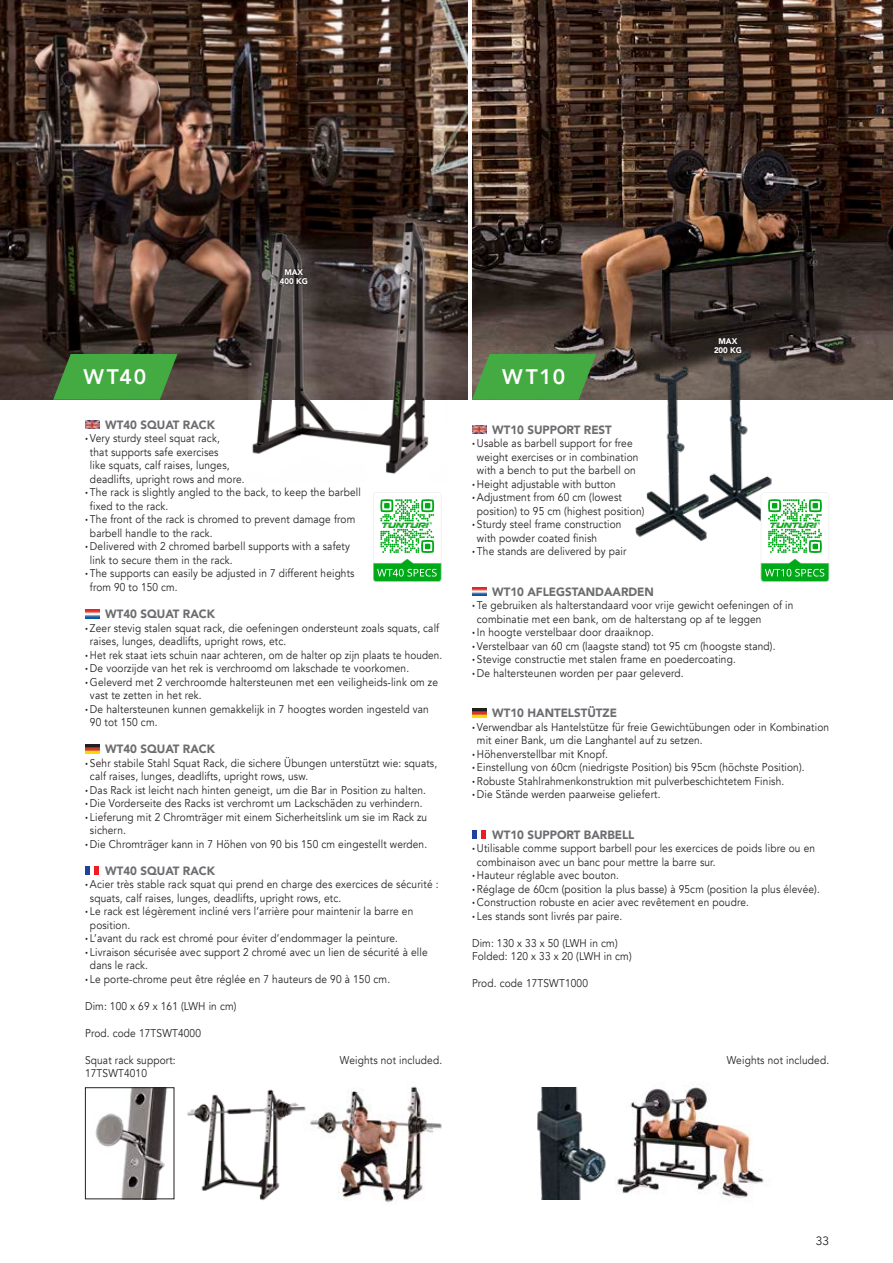
<style>
.page{position:relative;width:893px;height:1263px;background:#fff}
.page>*{position:absolute;margin:0;border:0;box-sizing:border-box;transform-origin:0 0}
.t1{font:800 21px "Avenir";letter-spacing:.09em;color:#fff}
.t2{font:900 12px "Avenir";color:#6c6d70;scale:.96 1}
.t3{font:12px "Avenir";color:#231f20}
.t4{font:11.25px/13.5px "Avenir";letter-spacing:.015em;color:#231f20;scale:.9 1}
.t5{font:11.25px "Avenir";letter-spacing:.015em;color:#231f20;scale:.88 1}
.t6{font:11.25px "Avenir";letter-spacing:.015em;color:#231f20;scale:.89 1}
.t7{font:900 8.1px/9.1px "Avenir";color:#fff;text-align:center;scale:.96 1}
.s1{font-weight:900}
</style>
<div class="page">
<div style="left:85px;top:866px;width:5px;height:9px;background:#1f439b"></div>
<div style="left:94px;top:866px;width:5px;height:9px;background:#ee1d23"></div>
<img style="left:85px;top:609px;width:14px;height:9px">
<img style="left:85px;top:744px;width:14px;height:9px">
<img style="left:85px;top:420px;width:14px;height:9px">
<img style="left:0;top:0;width:468px;height:400px">
<img style="left:187px;top:1089px;width:117px;height:111px">
<img style="left:304px;top:1086px;width:138px;height:116px">
<img style="left:95px;top:1089px;width:72px;height:108px">
<div style="left:85px;top:1087px;width:89px;height:112px;border:1px solid #231f20"></div>
<img style="left:248px;top:207px;width:198px;height:267px">
<div style="left:278px;top:267px;width:32px;height:19px;background:#231f20;opacity:.75"></div>
<div style="left:278px;top:268px;width:31px;height:18px;background:#231f20;opacity:.75"></div>
<svg style="left:373px;top:492px;width:68px;height:90px"></svg>
<svg style="left:53px;top:354px;width:124px;height:46px;background:#449940"></svg>
<img style="left:472px;top:0;width:421px;height:400px">
<img style="left:472px;top:425px;width:14px;height:9px">
<img style="left:472px;top:587px;width:14px;height:9px">
<img style="left:472px;top:709px;width:14px;height:8px">
<div style="left:472px;top:830px;width:5px;height:9px;background:#1f439b"></div>
<div style="left:481px;top:830px;width:5px;height:9px;background:#ee1d23"></div>
<img style="left:621px;top:1087px;width:143px;height:111px">
<img style="left:537px;top:1087px;width:84px;height:112px">
<img style="left:607px;top:347px;width:208px;height:194px">
<div style="left:712px;top:336px;width:32px;height:19px;background:#231f20;opacity:.75"></div>
<div style="left:713px;top:337px;width:30px;height:17px;background:#231f20"></div>
<svg style="left:761px;top:492px;width:68px;height:90px"></svg>
<svg style="left:472px;top:354px;width:124px;height:46px;background:#499e44"></svg>
<h1 class="t1" style="left:83px;top:361px;width:64px">WT40</h1>
<p class="t7" style="left:280px;top:267px;width:31px">MAX<br>400 KG</p>
<p class="t2" style="left:105px;top:414px;width:116px">WT40 SQUAT RACK</p>
<p class="t4" style="left:85px;top:432px;width:151px"><span class="s1">·</span> Very sturdy steel squat rack,</p>
<p class="t4" style="left:90px;top:445px;width:144px">that supports safe exercises</p>
<p class="t4" style="left:90px;top:459px;width:157px">like squats, calf raises, lunges,</p>
<p class="t4" style="left:90px;top:472px;width:173px">deadlifts, upright rows and more.</p>
<p class="t4" style="left:85px;top:486px;width:308px"><span class="s1">·</span> The rack is slightly angled to the back, to keep the barbell</p>
<p class="t4" style="left:90px;top:499px;width:89px">fixed to the rack.</p>
<p class="t4" style="left:85px;top:513px;width:302px"><span class="s1">·</span> The front of the rack is chromed to prevent damage from</p>
<p class="t4" style="left:90px;top:526px;width:138px">barbell handle to the rack.</p>
<p class="t4" style="left:85px;top:540px;width:296px"><span class="s1">·</span> Delivered with 2 chromed barbell supports with a safety</p>
<p class="t4" style="left:90px;top:553px;width:160px">link to secure them in the rack.</p>
<p class="t6" style="left:85px;top:567px;width:304px"><span class="s1">·</span> The supports can easily be adjusted in 7 different heights</p>
<p class="t6" style="left:90px;top:580px;width:100px">from 90 to 150 cm.</p>
<p class="t2" style="left:105px;top:603px;width:116px">WT40 SQUAT RACK</p>
<p class="t4" style="left:85px;top:621px;width:395px"><span class="s1">·</span> Zeer stevig stalen squat rack, die oefeningen ondersteunt zoals squats, calf</p>
<p class="t4" style="left:90px;top:635px;width:220px">raises, lunges, deadlifts, upright rows, etc.</p>
<p class="t5" style="left:85px;top:648px;width:407px"><span class="s1">·</span> Het rek staat iets schuin naar achteren, om de halter op zijn plaats te houden.</p>
<p class="t4" style="left:85px;top:662px;width:362px"><span class="s1">·</span> De voorzijde van het rek is verchroomd om lakschade te voorkomen.</p>
<p class="t4" style="left:85px;top:675px;width:394px"><span class="s1">·</span> Geleverd met 2 verchroomde haltersteunen met een veiligheids-link om ze</p>
<p class="t4" style="left:90px;top:689px;width:126px">vast te zetten in het rek.</p>
<p class="t4" style="left:85px;top:702px;width:384px"><span class="s1">·</span> De haltersteunen kunnen gemakkelijk in 7 hoogtes worden ingesteld van</p>
<p class="t4" style="left:90px;top:716px;width:77px">90 tot 150 cm.</p>
<p class="t2" style="left:105px;top:739px;width:116px">WT40 SQUAT RACK</p>
<p class="t4" style="left:85px;top:756px;width:393px"><span class="s1">·</span> Sehr stabile Stahl Squat Rack, die sichere Übungen unterstützt wie: squats,</p>
<p class="t4" style="left:90px;top:770px;width:244px">calf raises, lunges, deadlifts, upright rows, usw.</p>
<p class="t4" style="left:85px;top:783px;width:380px"><span class="s1">·</span> Das Rack ist leicht nach hinten geneigt, um die Bar in Position zu halten.</p>
<p class="t4" style="left:85px;top:797px;width:377px"><span class="s1">·</span> Die Vorderseite des Racks ist verchromt um Lackschäden zu verhindern.</p>
<p class="t4" style="left:85px;top:810px;width:382px"><span class="s1">·</span> Lieferung mit 2 Chromträger mit einem Sicherheitslink um sie im Rack zu</p>
<p class="t4" style="left:90px;top:824px;width:41px">sichern.</p>
<p class="t4" style="left:85px;top:837px;width:382px"><span class="s1">·</span> Die Chromträger kann in 7 Höhen von 90 bis 150 cm eingestellt werden.</p>
<p class="t2" style="left:105px;top:860px;width:116px">WT40 SQUAT RACK</p>
<p class="t4" style="left:85px;top:878px;width:394px"><span class="s1">·</span> Acier très stable rack squat qui prend en charge des exercices de sécurité :</p>
<p class="t4" style="left:90px;top:891px;width:281px">squats, calf raises, lunges, deadlifts, upright rows, etc.</p>
<p class="t4" style="left:85px;top:905px;width:366px"><span class="s1">·</span> Le rack est légèrement incliné vers l’arrière pour maintenir la barre en</p>
<p class="t4" style="left:90px;top:918px;width:46px">position.</p>
<p class="t4" style="left:85px;top:932px;width:349px"><span class="s1">·</span> L’avant du rack est chromé pour éviter d’endommager la peinture.</p>
<p class="t4" style="left:85px;top:945px;width:382px"><span class="s1">·</span> Livraison sécurisée avec support 2 chromé avec un lien de sécurité à elle</p>
<p class="t4" style="left:90px;top:959px;width:66px">dans le rack.</p>
<p class="t4" style="left:85px;top:972px;width:340px"><span class="s1">·</span> Le porte-chrome peut être réglée en 7 hauteurs de 90 à 150 cm.</p>
<p class="t4" style="left:85px;top:999px;width:170px">Dim: 100 x 69 x 161 (LWH in cm)</p>
<p class="t4" style="left:85px;top:1026px;width:130px">Prod. code 17TSWT4000</p>
<p class="t4" style="left:85px;top:1053px;width:102px">Squat rack support:<br>17TSWT4010</p>
<p class="t4" style="left:340px;top:1053px;width:115px">Weights not included.</p>
<h1 class="t1" style="left:502px;top:361px;width:65px">WT10</h1>
<p class="t7" style="left:714px;top:336px;width:31px">MAX<br>200 KG</p>
<p class="t2" style="left:492px;top:419px;width:126px">WT10 SUPPORT REST</p>
<p class="t4" style="left:472px;top:437px;width:180px"><span class="s1">·</span> Usable as barbell support for free</p>
<p class="t4" style="left:477px;top:450px;width:181px">weight exercises or in combination</p>
<p class="t4" style="left:477px;top:464px;width:178px">with a bench to put the barbell on</p>
<p class="t4" style="left:472px;top:477px;width:161px"><span class="s1">·</span> Height adjustable with button</p>
<p class="t4" style="left:472px;top:491px;width:168px"><span class="s1">·</span> Adjustment from 60 cm (lowest</p>
<p class="t4" style="left:477px;top:504px;width:188px">position) to 95 cm (highest position)</p>
<p class="t4" style="left:472px;top:518px;width:168px"><span class="s1">·</span> Sturdy steel frame construction</p>
<p class="t4" style="left:477px;top:531px;width:135px">with powder coated finish</p>
<p class="t4" style="left:472px;top:545px;width:173px"><span class="s1">·</span> The stands are delivered by pair</p>
<p class="t2" style="left:492px;top:581px;width:170px">WT10 AFLEGSTANDAARDEN</p>
<p class="t4" style="left:472px;top:599px;width:359px"><span class="s1">·</span> Te gebruiken als halterstandaard voor vrije gewicht oefeningen of in</p>
<p class="t4" style="left:477px;top:612px;width:318px">combinatie met een bank, om de halterstang op af te leggen</p>
<p class="t4" style="left:472px;top:626px;width:204px"><span class="s1">·</span> In hoogte verstelbaar door draaiknop.</p>
<p class="t4" style="left:472px;top:639px;width:339px"><span class="s1">·</span> Verstelbaar van 60 cm (laagste stand) tot 95 cm (hoogste stand).</p>
<p class="t4" style="left:472px;top:653px;width:295px"><span class="s1">·</span> Stevige constructie met stalen frame en poedercoating.</p>
<p class="t4" style="left:472px;top:666px;width:237px"><span class="s1">·</span> De haltersteunen worden per paar geleverd.</p>
<p class="t2" style="left:492px;top:703px;width:131px">WT10 HANTELSTÜTZE</p>
<p class="t4" style="left:472px;top:720px;width:398px"><span class="s1">·</span> Verwendbar als Hantelstütze für freie Gewichtübungen oder in Kombination</p>
<p class="t4" style="left:477px;top:734px;width:252px">mit einer Bank, um die Langhantel auf zu setzen.</p>
<p class="t4" style="left:472px;top:747px;width:153px"><span class="s1">·</span> Höhenverstellbar mit Knopf.</p>
<p class="t4" style="left:472px;top:761px;width:371px"><span class="s1">·</span> Einstellung von 60cm (niedrigste Position) bis 95cm (höchste Position).</p>
<p class="t4" style="left:472px;top:774px;width:348px"><span class="s1">·</span> Robuste Stahlrahmenkonstruktion mit pulverbeschichtetem Finish.</p>
<p class="t4" style="left:472px;top:788px;width:211px"><span class="s1">·</span> Die Stände werden paarweise geliefert.</p>
<p class="t2" style="left:492px;top:824px;width:150px">WT10 SUPPORT BARBELL</p>
<p class="t4" style="left:472px;top:842px;width:383px"><span class="s1">·</span> Utilisable comme support barbell pour les exercices de poids libre ou en</p>
<p class="t4" style="left:477px;top:855px;width:267px">combinaison avec un banc pour mettre la barre sur.</p>
<p class="t4" style="left:472px;top:869px;width:165px"><span class="s1">·</span> Hauteur réglable avec bouton.</p>
<p class="t4" style="left:472px;top:882px;width:388px"><span class="s1">·</span> Réglage de 60cm (position la plus basse) à 95cm (position la plus élevée).</p>
<p class="t4" style="left:472px;top:896px;width:309px"><span class="s1">·</span> Construction robuste en acier avec revêtement en poudre.</p>
<p class="t4" style="left:472px;top:909px;width:169px"><span class="s1">·</span> Les stands sont livrés par paire.</p>
<p class="t4" style="left:472px;top:936px;width:179px">Dim: 130 x 33 x 50 (LWH in cm)<br>Folded: 120 x 33 x 20 (LWH in cm)</p>
<p class="t4" style="left:472px;top:977px;width:130px">Prod. code 17TSWT1000</p>
<p class="t4" style="left:727px;top:1053px;width:115px">Weights not included.</p>
<p class="t3" style="left:816px;top:1234px;width:15px">33</p>
</div>
